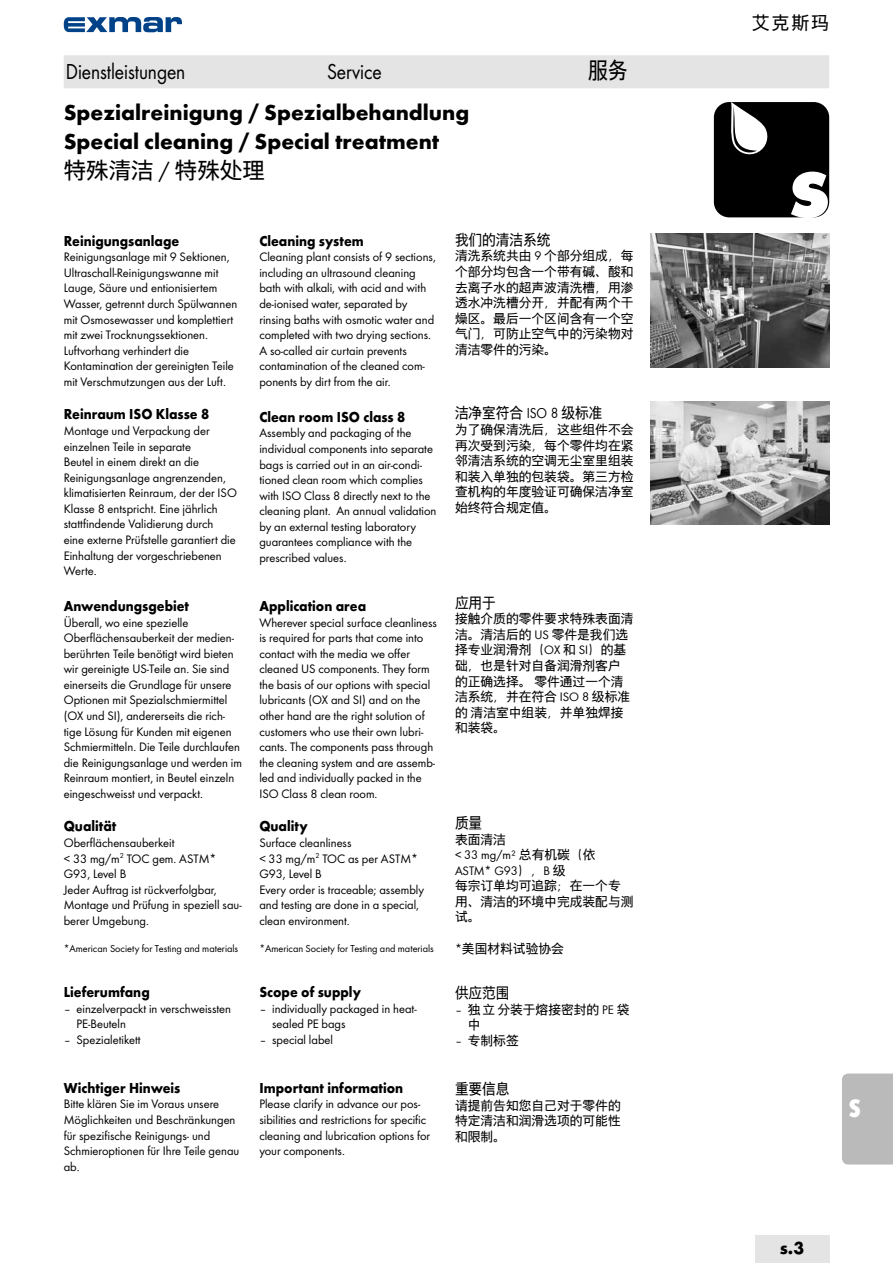
<style>
.page{position:relative;width:893px;height:1263px;background:#fff}
.page>*{position:absolute;margin:0;border:0;box-sizing:border-box;transform-origin:0 0}
.t1{font:700 39px "Futura Con";color:#fff}
.t2{font:700 22.5px/28.8px "Futura";color:#000}
.t3{font:22.5px "Futura Boo";letter-spacing:-.005em;color:#000;scale:.88 1}
.t4{font:22.5px "Futura Book CHS";color:#000}
.t5{font:22.5px "Futura Book CHS";color:#000;scale:.88 1}
.t6{font:18px "Futura Book CHS";color:#000}
.t7{font:700 18px "Futura";color:#000}
.t8{font:700 15px "Futura";color:#000;scale:.91 1}
.t9{font:15px "Futura Book CHS";color:#000;scale:.91 1}
.t10{font:12.75px/15.6px "Futura Boo";color:#000}
.t11{font:12.75px/15.6px "Futura Book CHS";color:#000;text-align:justify}
.t12{font:10.5px "Futura Boo";color:#000}
.s1{font-family:"Futura Boo"}
</style>
<div class="page">
<div style="left:64px;top:55px;width:765px;height:33px;background:#e4e4e4"></div>
<svg style="left:64px;top:17px;width:118px;height:15px"></svg>
<div style="left:714px;top:102px;width:115px;height:115px;background:#000;border-radius:15px"></div>
<svg style="left:727px;top:102px;width:43px;height:53px"></svg>
<svg style="left:791px;top:172px;width:37px;height:46px"></svg>
<img style="left:650px;top:234px;width:179px;height:134px">
<img style="left:650px;top:401px;width:179px;height:124px">
<div style="left:755px;top:1235px;width:74px;height:28px;background:#e4e4e4"></div>
<div style="left:842px;top:1073px;width:51px;height:91px;background:#bababa"></div>
<h2 class="t3" style="left:66px;top:58px;width:137px">Dienstleistungen</h2>
<h2 class="t3" style="left:327px;top:58px;width:64px">Service</h2>
<h2 class="t5" style="left:588px;top:55px;width:46px">服务</h2>
<h2 class="t2" style="left:64px;top:98px;width:407px">Spezialreinigung / Spezialbehandlung<br>Special cleaning / Special treatment</h2>
<h2 class="t4" style="left:64px;top:155px;width:203px">特殊清洁 / 特殊处理</h2>
<p class="t8" style="left:64px;top:231px;width:129px">Reinigungsanlage</p>
<p class="t10" style="left:64px;top:249px;width:175px">Reinigungsanlage mit 9 Sektionen, Ultraschall-Reinigungswanne mit Lauge, Säure und entionisiertem Wasser, getrennt durch Spülwannen mit Osmosewasser und komplettiert mit zwei Trocknungssektionen.<br>Luftvorhang verhindert die Kontamination der gereinigten Teile mit Verschmutzungen aus der Luft.</p>
<p class="t8" style="left:64px;top:405px;width:161px">Reinraum ISO Klasse 8</p>
<p class="t10" style="left:64px;top:423px;width:175px">Montage und Verpackung der einzelnen Teile in separate<br>Beutel in einem direkt an die<br>Reinigungsanlage angrenzenden, klimatisierten Reinraum, der der ISO<br>Klasse 8 entspricht. Eine jährlich stattfindende Validierung durch<br>eine externe Prüfstelle garantiert die<br>Einhaltung der vorgeschriebenen<br>Werte.</p>
<p class="t8" style="left:64px;top:597px;width:139px">Anwendungsgebiet</p>
<p class="t10" style="left:64px;top:614px;width:180px">Überall, wo eine spezielle Oberflächensauberkeit der medien&shy;berührten Teile benötigt wird bieten wir gereinigte US-Teile an. Sie sind einerseits die Grundlage für unsere Optionen mit Spezialschmiermittel (OX und SI), andererseits die rich&shy;tige Lösung für Kunden mit eigenen Schmiermitteln. Die Teile durchlaufen die Reinigungsanlage und werden im Reinraum montiert, in Beutel einzeln eingeschweisst und verpackt.</p>
<p class="t8" style="left:64px;top:817px;width:59px">Qualität</p>
<p class="t10" style="left:64px;top:835px;width:179px">Oberflächensauberkeit<br>&lt; 33 mg/m<sup>2</sup> TOC gem. ASTM*<br>G93, Level B<br>Jeder Auftrag ist rückverfolgbar,<br>Montage und Prüfung in speziell sau&shy;berer Umgebung.</p>
<p class="t12" style="left:64px;top:942px;width:176px">*American Society for Testing and materials</p>
<p class="t8" style="left:64px;top:983px;width:96px">Lieferumfang</p>
<p class="t10" style="left:77px;top:1000px;width:156px;text-indent:-13px">– einzelverpackt in verschweissten<br>PE-Beuteln</p>
<p class="t10" style="left:64px;top:1031px;width:78px">– Spezialetikett</p>
<p class="t8" style="left:64px;top:1078px;width:130px">Wichtiger Hinweis</p>
<p class="t10" style="left:64px;top:1096px;width:177px">Bitte klären Sie im Voraus unsere<br>Möglichkeiten und Beschränkungen für spezifische Reinigungs- und<br>Schmieroptionen für Ihre Teile genau ab.</p>
<p class="t8" style="left:259px;top:231px;width:116px">Cleaning system</p>
<p class="t10" style="left:259px;top:249px;width:178px">Cleaning plant consists of 9 sections, including an ultrasound cleaning bath with alkali, with acid and with de-ionised water, separated by rinsing baths with osmotic water and completed with two drying sections.<br>A so-called air curtain prevents contamination of the cleaned com&shy;ponents by dirt from the air.</p>
<p class="t8" style="left:259px;top:407px;width:162px">Clean room ISO class 8</p>
<p class="t10" style="left:259px;top:425px;width:179px">Assembly and packaging of the individual components into separate bags is carried out in an air-condi&shy;tioned clean room which complies with ISO Class 8 directly next to the cleaning plant. An annual validation by an external testing laboratory guarantees compliance with the prescribed values.</p>
<p class="t8" style="left:259px;top:597px;width:119px">Application area</p>
<p class="t10" style="left:259px;top:614px;width:179px">Wherever special surface cleanliness is required for parts that come into contact with the media we offer cleaned US components. They form the basis of our options with special lubricants (OX and SI) and on the other hand are the right solution of customers who use their own lubri&shy;cants. The components pass through the cleaning system and are assemb&shy;led and individually packed in the ISO Class 8 clean room.</p>
<p class="t8" style="left:259px;top:817px;width:55px">Quality</p>
<p class="t10" style="left:259px;top:835px;width:166px">Surface cleanliness<br>&lt; 33 mg/m<sup>2</sup> TOC as per ASTM*<br>G93, Level B<br>Every order is traceable; assembly and testing are done in a special, clean environment.</p>
<p class="t12" style="left:259px;top:942px;width:176px">*American Society for Testing and materials</p>
<p class="t8" style="left:259px;top:983px;width:113px">Scope of supply</p>
<p class="t10" style="left:272px;top:1000px;width:146px;text-indent:-13px">– individually packaged in heat&shy;sealed PE bags</p>
<p class="t10" style="left:259px;top:1031px;width:75px">– special label</p>
<p class="t8" style="left:259px;top:1078px;width:160px">Important information</p>
<p class="t10" style="left:259px;top:1096px;width:172px">Please clarify in advance our pos&shy;sibilities and restrictions for specific cleaning and lubrication options for your components.</p>
<p class="t9" style="left:455px;top:229px;width:107px">我们的清洁系统</p>
<p class="t11" style="left:455px;top:248px;width:180px">清洗系统共由 9 个部分组成，每个部分均包含一个带有碱、酸和去离子水的超声波清洗槽，用渗透水冲洗槽分开，并配有两个干燥区。最后一个区间含有一个空气门，可防止空气中的污染物对清洁零件的污染。</p>
<p class="t9" style="left:455px;top:403px;width:164px">洁净室符合 ISO 8 级标准</p>
<p class="t11" style="left:455px;top:421px;width:180px">为了确保清洗后，这些组件不会再次受到污染，每个零件均在紧邻清洁系统的空调无尘室里组装和装入单独的包装袋。第三方检查机构的年度验证可确保洁净室始终符合规定值。</p>
<p class="t9" style="left:455px;top:592px;width:46px">应用于</p>
<p class="t11" style="left:455px;top:610px;width:180px;text-align:left">接触介质的零件要求特殊表面清洁。清洁后的 US 零件是我们选择专业润滑剂（OX 和 SI）的基础，也是针对自备润滑剂客户的正确选择。 零件通过一个清洁系统，并在符合 ISO 8 级标准的 清洁室中组装，并单独焊接和装袋。</p>
<p class="t9" style="left:455px;top:813px;width:32px">质量</p>
<p class="t11" style="left:455px;top:831px;width:180px;text-align:left">表面清洁<br>&lt; 33 mg/m<span class="s1">2</span> 总有机碳（依<br>ASTM* G93），B 级<br>每宗订单均可追踪；在一个专用、清洁的环境中完成装配与测试。</p>
<p class="t11" style="left:455px;top:940px;width:110px">*美国材料试验协会</p>
<p class="t9" style="left:455px;top:983px;width:61px">供应范围</p>
<p class="t11" style="left:468px;top:1001px;width:163px;text-indent:-13px">– 独立分装于熔接密封的 PE 袋中</p>
<p class="t11" style="left:455px;top:1032px;width:65px">– 专制标签</p>
<p class="t9" style="left:455px;top:1079px;width:61px">重要信息</p>
<p class="t11" style="left:455px;top:1097px;width:167px">请提前告知您自己对于零件的特定清洁和润滑选项的可能性和限制。</p>
<h3 class="t6" style="left:752px;top:10px;width:79px">艾克斯玛</h3>
<h1 class="t1" style="left:848px;top:1081px;width:14px">s</h1>
<h3 class="t7" style="left:780px;top:1237px;width:26px">s.3</h3>
</div>
